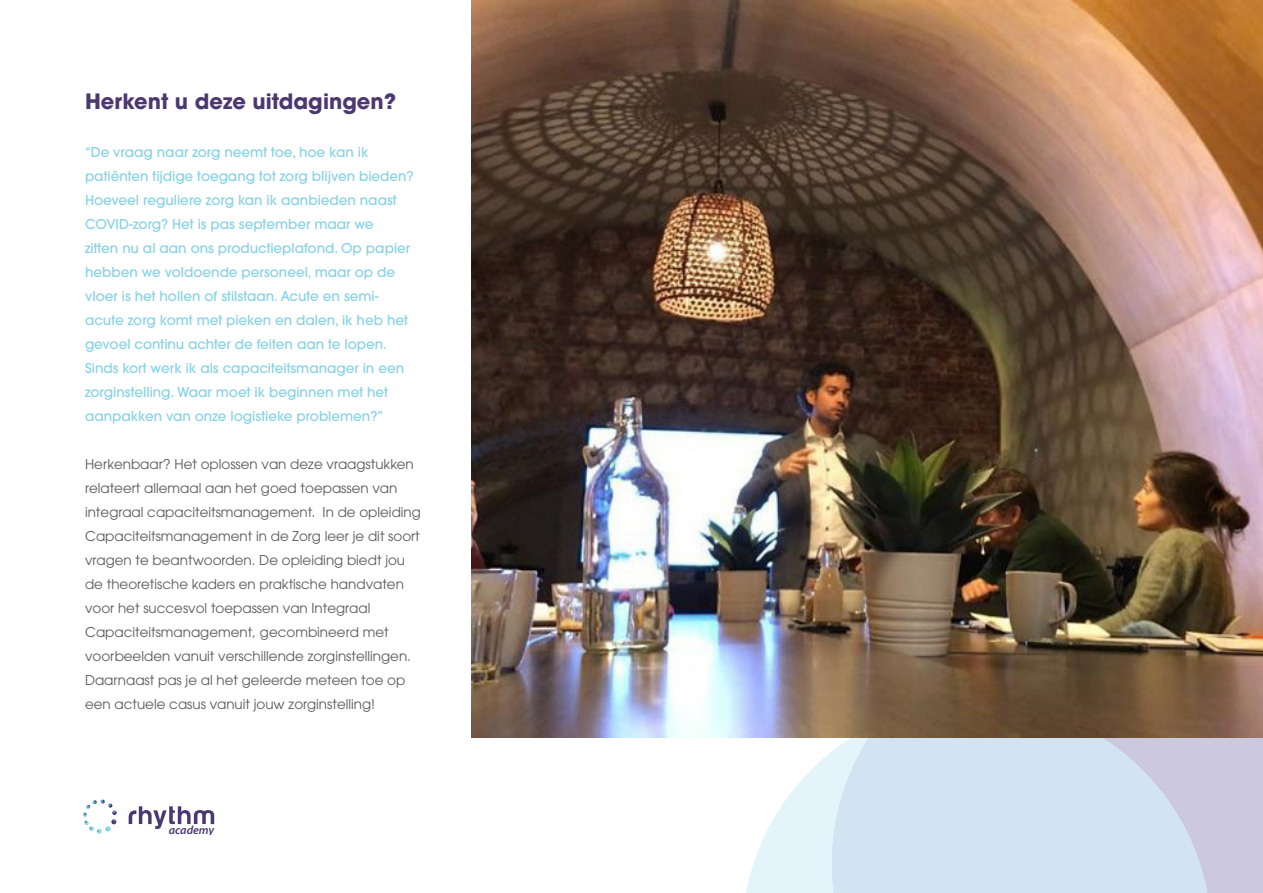
<style>
.page{position:relative;width:1263px;height:893px;background:#fff}
.page>*{position:absolute;margin:0;border:0;box-sizing:border-box;transform-origin:0 0}
.t1{font:700 21px "ITC Avant Garde Pro";color:#4b3871}
.t2{font:500 13.5px/24px "ITC Avant Garde Pro";color:#86d3e6}
.t3{font:13.5px/24px "ITC Avant Garde Pro";color:#58595b}
.t4{font:italic 600 12px "Myriad Pro";color:#4b3871}
</style>
<div class="page">
<div style="left:1211px;top:737px;width:52px;height:156px;background:#ccc8de"></div>
<svg style="left:1164px;top:737px;width:47px;height:156px;background:#cdd0e3"></svg>
<svg style="left:742px;top:737px;width:422px;height:156px;background:#d8e6f2"></svg>
<img style="left:471px;top:0;width:792px;height:737px">
<svg style="left:129px;top:806px;width:85px;height:23px"></svg>
<svg style="left:83px;top:799px;width:34px;height:35px"></svg>
<h1 class="t1" style="left:85px;top:87px;width:313px">Herkent u deze uitdagingen?</h1>
<p class="t2" style="left:85px;top:140px;width:330px">“De vraag naar zorg neemt toe, hoe kan ik patiënten tijdige toegang tot zorg blijven bieden?<br>Hoeveel reguliere zorg kan ik aanbieden naast COVID-zorg? Het is pas september maar we<br>zitten nu al aan ons productieplafond. Op papier hebben we voldoende personeel, maar op de vloer is het hollen of stilstaan. Acute en semi&shy;acute zorg komt met pieken en dalen, ik heb het gevoel continu achter de feiten aan te lopen.<br>Sinds kort werk ik als capaciteitsmanager in een zorginstelling. Waar moet ik beginnen met het aanpakken van onze logistieke problemen?”</p>
<p class="t3" style="left:85px;top:452px;width:337px">Herkenbaar? Het oplossen van deze vraagstukken relateert allemaal aan het goed toepassen van integraal capaciteitsmanagement. In de opleiding Capaciteitsmanagement in de Zorg leer je dit soort vragen te beantwoorden. De opleiding biedt jou de theoretische kaders en praktische handvaten voor het succesvol toepassen van Integraal Capaciteitsmanagement, gecombineerd met voorbeelden vanuit verschillende zorginstellingen.<br>Daarnaast pas je al het geleerde meteen toe op een actuele casus vanuit jouw zorginstelling!</p>
<p class="t4" style="left:169px;top:822px;width:47px">academy</p>
</div>
